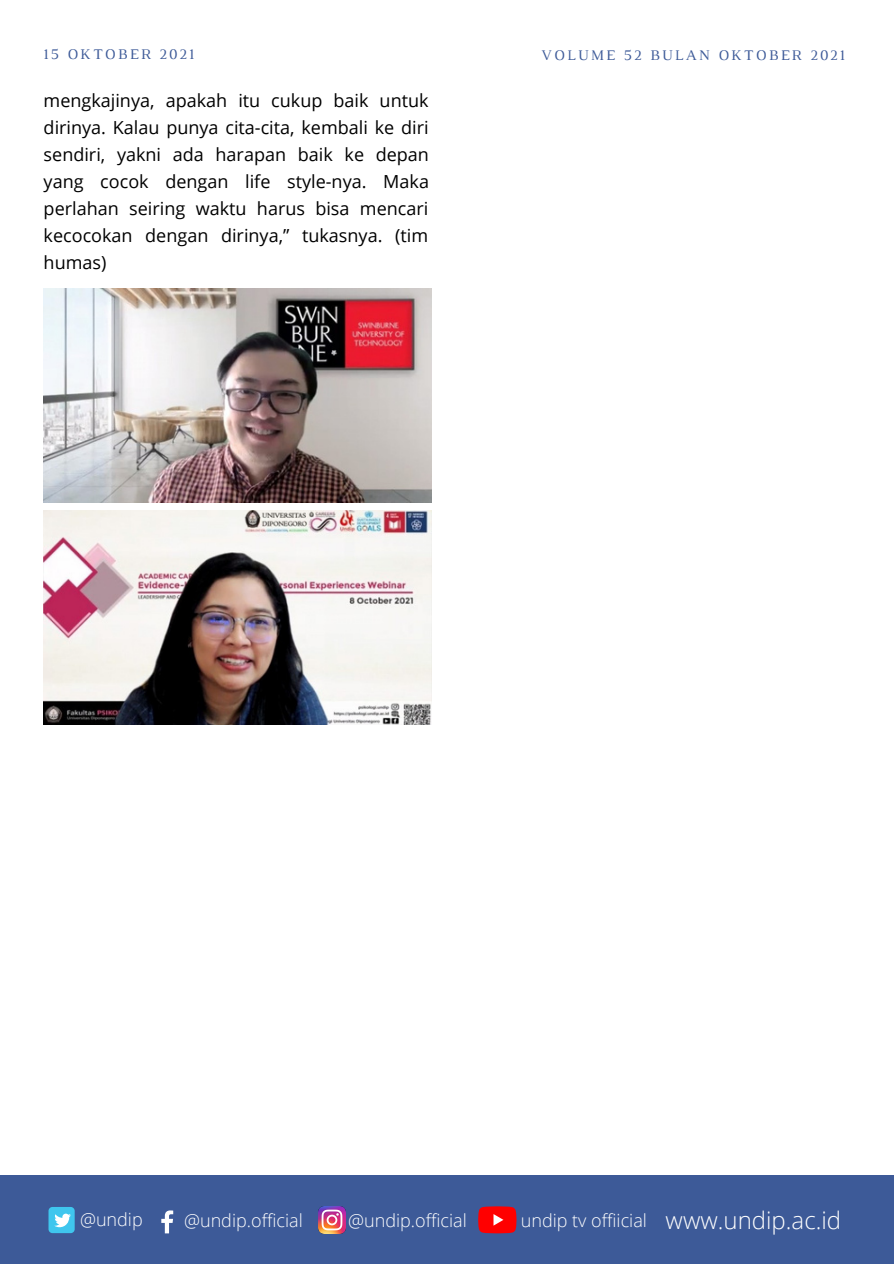
<style>
.page{position:relative;width:894px;height:1264px;background:#fff}
.page>*{position:absolute;margin:0;border:0;box-sizing:border-box;transform-origin:0 0}
.t1{font:300 24px "Open Sans";color:#fff}
.t2{font:18px/27px "Open Sans";color:#000;text-align:justify}
.t3{font:300 18px "Open Sans";color:#fff}
.t4{font:15px "Luthier";letter-spacing:.14em;color:#3d5a98}
</style>
<div class="page">
<div style="left:0;top:1175px;width:893px;height:88px;background:#3d5a98"></div>
<div style="left:48px;top:1206px;width:27px;height:27px;background:#3fc6ee;border-radius:4px"></div>
<svg style="left:54px;top:1213px;width:17px;height:14px"></svg>
<svg style="left:161px;top:1210px;width:12px;height:23px"></svg>
<svg style="left:478px;top:1206px;width:38px;height:27px"></svg>
<img style="left:318px;top:1206px;width:27px;height:27px">
<img style="left:44px;top:288px;width:387px;height:214px">
<img style="left:44px;top:510px;width:387px;height:214px">
<p class="t4" style="left:44px;top:49px;width:152px">15 OKTOBER 2021</p>
<p class="t4" style="left:541px;top:49px;width:305px">VOLUME 52 BULAN OKTOBER 2021</p>
<p class="t2" style="left:44px;top:86px;width:387px">mengkajinya, apakah itu cukup baik untuk dirinya. Kalau punya cita-cita, kembali ke diri sendiri, yakni ada harapan baik ke depan yang cocok dengan life style-nya. Maka perlahan seiring waktu harus bisa mencari kecocokan dengan dirinya,” tukasnya. (tim humas)</p>
<p class="t3" style="left:80px;top:1207px;width:64px">@undip</p>
<p class="t3" style="left:184px;top:1207px;width:120px">@undip.official</p>
<p class="t3" style="left:348px;top:1207px;width:120px">@undip.official</p>
<p class="t3" style="left:520px;top:1207px;width:128px">undip tv offiicial</p>
<p class="t1" style="left:665px;top:1203px;width:177px">www.undip.ac.id</p>
</div>
